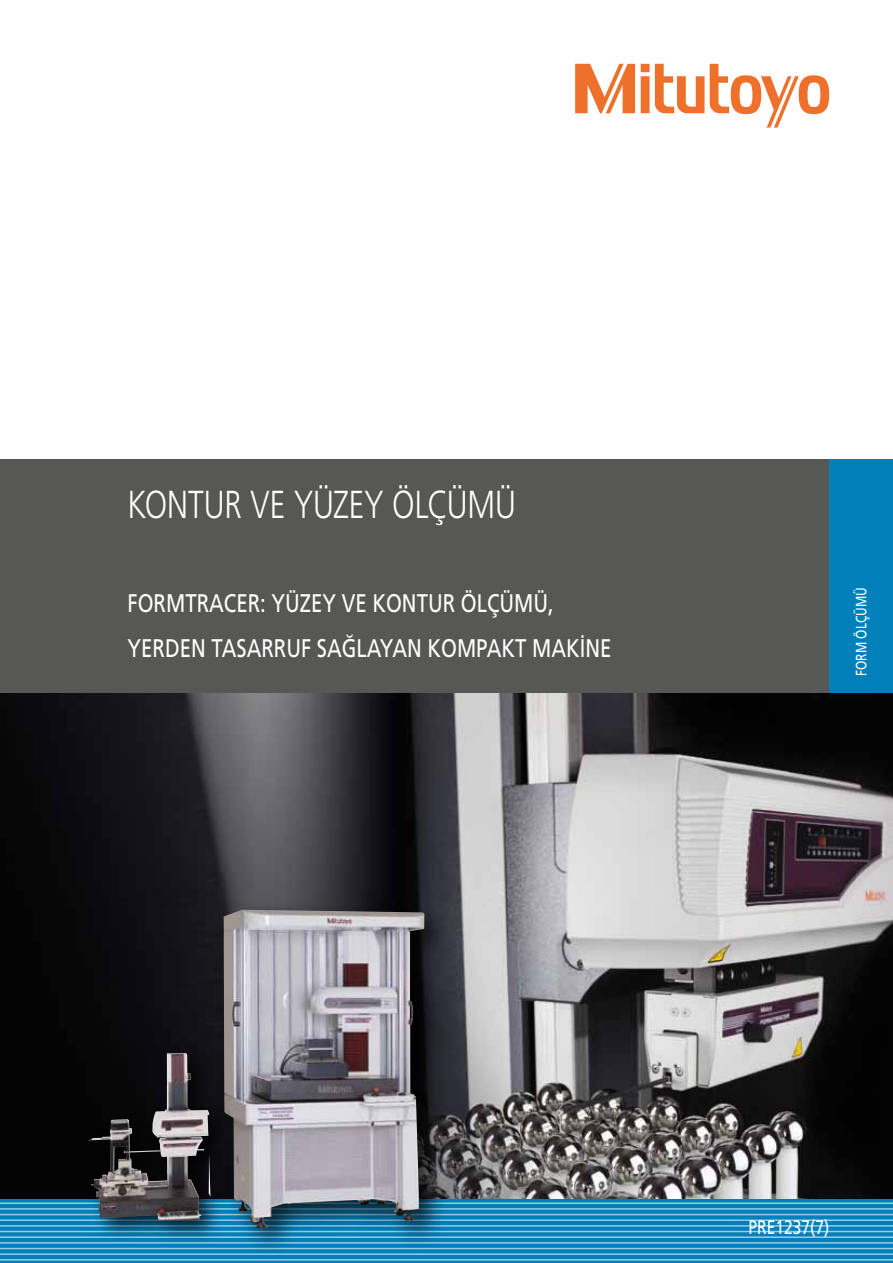
<style>
.page{position:relative;width:893px;height:1263px;background:#fff}
.page>*{position:absolute;margin:0;border:0;box-sizing:border-box;transform-origin:0 0}
.t1{font:300 39px "Mitutoyo Frutiger";color:#fff}
.t2{font:25.5px/45px "Mitutoyo Frutiger";color:#fff}
.t3{font:19.5px "Mitutoyo Frutiger";color:#fff}
.t4{font:15px "Mitutoyo Frutiger";color:#fff}
</style>
<div class="page">
<img style="left:0;top:693px;width:893px;height:506px">
<svg style="left:0;top:1199px;width:893px;height:64px;background:#0b85bd"></svg>
<hr style="left:0;top:1259px;width:893px;height:1px;background:#fff">
<hr style="left:0;top:1253px;width:893px;height:2px;background:#fff">
<hr style="left:0;top:1248px;width:893px;height:1px;background:#fff">
<hr style="left:0;top:1242px;width:893px;height:1px;background:#fff">
<hr style="left:0;top:1236px;width:893px;height:2px;background:#fff">
<hr style="left:0;top:1231px;width:893px;height:1px;background:#fff">
<hr style="left:0;top:1225px;width:893px;height:1px;background:#fff">
<hr style="left:0;top:1219px;width:893px;height:2px;background:#fff">
<hr style="left:0;top:1214px;width:893px;height:1px;background:#fff">
<hr style="left:0;top:1208px;width:893px;height:2px;background:#fff">
<hr style="left:0;top:1202px;width:893px;height:2px;background:#fff">
<div style="left:0;top:459px;width:893px;height:234px;background:#575756"></div>
<div style="left:829px;top:459px;width:64px;height:234px;background:#0080bb"></div>
<svg style="left:575px;top:64px;width:254px;height:64px"></svg>
<div style="left:214px;top:900px;width:241px;height:358px;background:#000;opacity:.75"></div>
<img style="left:224px;top:910px;width:181px;height:318px">
<div style="left:85px;top:1045px;width:150px;height:199px;background:#000;opacity:.75"></div>
<img style="left:89px;top:1053px;width:93px;height:98px">
<h1 class="t1" style="left:128px;top:482px;width:390px">KONTUR VE YÜZEY ÖLÇÜMÜ</h1>
<p class="t2" style="left:128px;top:581px;width:486px">FORMTRACER: YÜZEY VE KONTUR ÖLÇÜMÜ,<br>YERDEN TASARRUF SAĞLAYAN KOMPAKT MAKİNE</p>
<p class="t4" style="left:852px;top:676px;width:90px;rotate:-90deg">FORM ÖLÇÜMÜ</p>
<p class="t3" style="left:748px;top:1216px;width:82px">PRE1237(7)</p>
</div>
